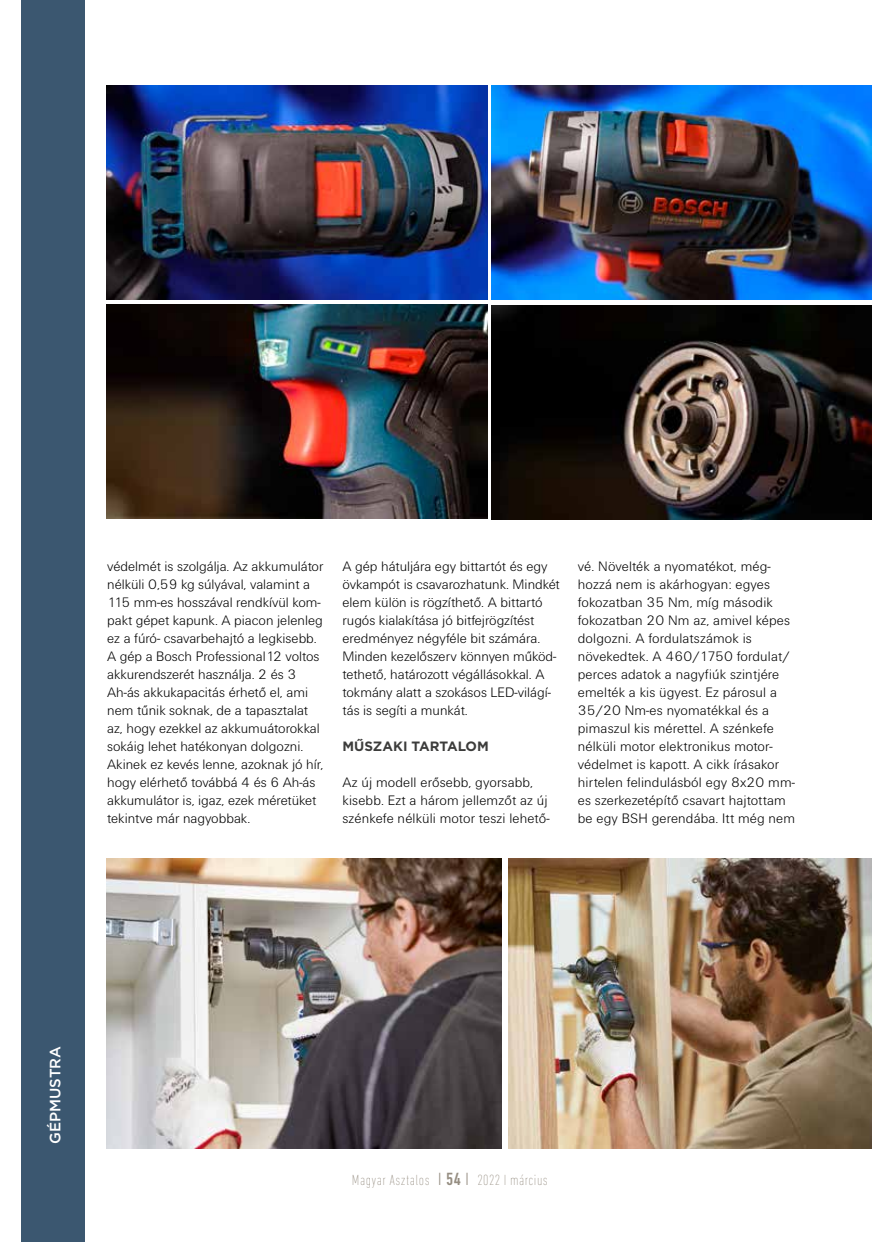
<style>
.page{position:relative;width:872px;height:1242px;background:#fff}
.page>*{position:absolute;margin:0;border:0;box-sizing:border-box;transform-origin:0 0}
.t1{font:200 condensed 15px "DIN Next LT Pro";letter-spacing:.03em;color:#968e82}
.t2{font:500 15px "Gotham";color:#fff}
.t3{font:14.25px/18px "U001 Lig";color:#000}
.t4{font:700 13.5px "Gotham";color:#3c3c3b}
.s1{font-weight:300;font-size:18px}
.s2{font-weight:500;font-size:18px}
</style>
<div class="page">
<div style="left:21px;top:0;width:64px;height:1242px;background:#3b5770"></div>
<img style="left:492px;top:305px;width:380px;height:214px">
<img style="left:106px;top:86px;width:381px;height:213px">
<img style="left:492px;top:86px;width:380px;height:213px">
<img style="left:106px;top:305px;width:381px;height:214px">
<img style="left:509px;top:858px;width:363px;height:291px">
<img style="left:106px;top:858px;width:396px;height:291px">
<p class="t3" style="left:107px;top:558px;width:218px">védelmét is szolgálja. Az akkumulátor nélküli 0,59 kg súlyával, valamint a 115 mm-es hosszával rendkívül kom&shy;pakt gépet kapunk. A piacon jelenleg ez a fúró- csavarbehajtó a legkisebb.<br>A gép a Bosch Professional12 voltos akkurendszerét használja. 2 és 3<br>Ah-ás akkukapacitás érhető el, ami nem tűnik soknak, de a tapasztalat az, hogy ezekkel az akkumuátorokkal sokáig lehet hatékonyan dolgozni.<br>Akinek ez kevés lenne, azoknak jó hír, hogy elérhető továbbá 4 és 6 Ah-ás akkumulátor is, igaz, ezek méretüket tekintve már nagyobbak.</p>
<p class="t3" style="left:342px;top:557px;width:219px">A gép hátuljára egy bittartót és egy övkampót is csavarozhatunk. Mindkét elem külön is rögzíthető. A bittartó rugós kialakítása jó bitfejrögzítést eredményez négyféle bit számára.<br>Minden kezelőszerv könnyen működ&shy;tethető, határozott végállásokkal. A tokmány alatt a szokásos LED-világí&shy;tás is segíti a munkát.</p>
<p class="t4" style="left:342px;top:737px;width:148px">MŰSZAKI TARTALOM</p>
<p class="t3" style="left:342px;top:774px;width:209px">Az új modell erősebb, gyorsabb, kisebb. Ezt a három jellemzőt az új szénkefe nélküli motor teszi lehető-</p>
<p class="t3" style="left:578px;top:558px;width:219px">vé. Növelték a nyomatékot, még&shy;hozzá nem is akárhogyan: egyes fokozatban 35 Nm, míg második fokozatban 20 Nm az, amivel képes dolgozni. A fordulatszámok is növekedtek. A 460/1750 fordulat/ perces adatok a nagyfiúk szintjére emelték a kis ügyest. Ez párosul a 35/20 Nm-es nyomatékkal és a pimaszul kis mérettel. A szénkefe nélküli motor elektronikus motor&shy;védelmet is kapott. A cikk írásakor hirtelen felindulásból egy 8x20 mm&shy;es szerkezetépítő csavart hajtottam be egy BSH gerendába. Itt még nem</p>
<p class="t2" style="left:45px;top:1143px;width:99px;rotate:-90deg">GÉPMUSTRA</p>
<p class="t1" style="left:352px;top:1171px;width:197px">Magyar Asztalos <span class="s1">I</span> <span class="s2">54</span> <span class="s1">I</span> 2022 I március</p>
</div>
